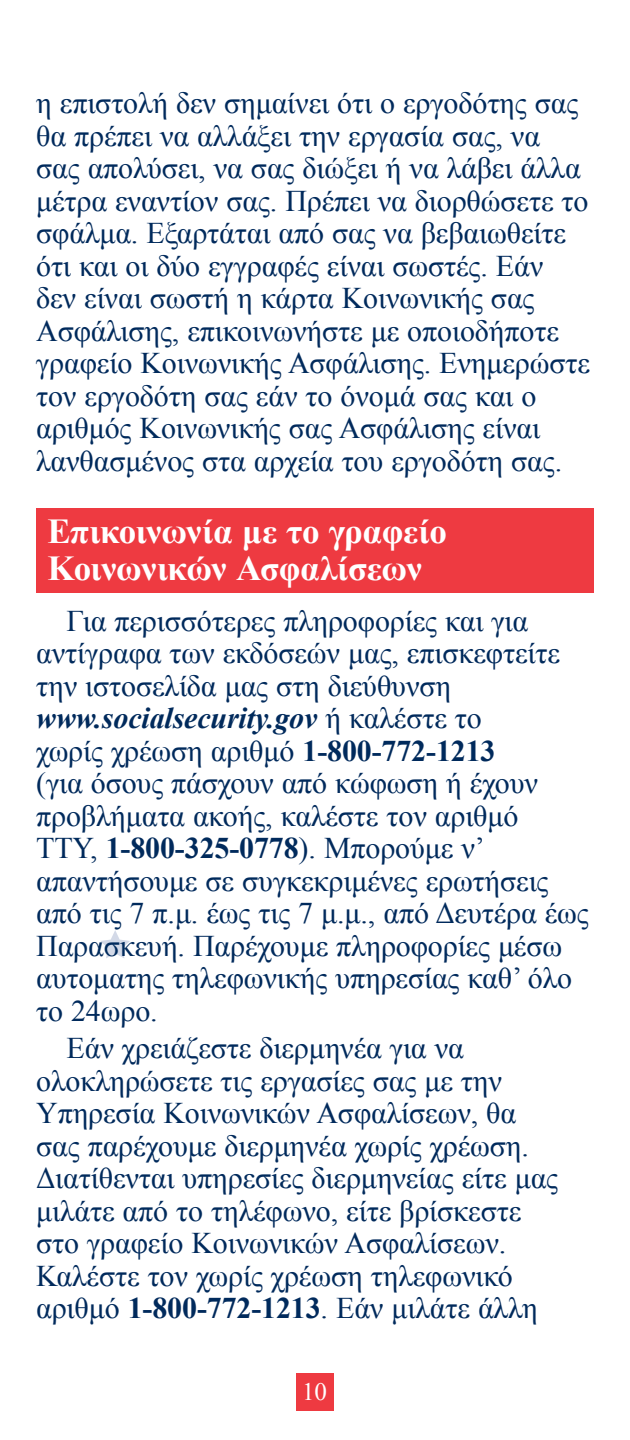
<style>
.page{position:relative;width:630px;height:1440px;background:#fff}
.page>*{position:absolute;margin:0;border:0;box-sizing:border-box;transform-origin:0 0}
.t1{font:700 35px/37.5px "Times New Roman";letter-spacing:-.01em;color:#fff}
.t2{font:30px/32.5px "Times New Roman";letter-spacing:-.005em;color:#002a5c}
.t3{font:25px "Times New Roman";color:#fff}
.s1{font-weight:700;font-style:italic}
.s2{font-weight:700}
</style>
<div class="page">
<svg style="left:101px;top:930px;width:29px;height:28px"></svg>
<div style="left:296px;top:1373px;width:38px;height:38px;background:#ee3a41"></div>
<div style="left:36px;top:508px;width:558px;height:85px;background:#ee3a41"></div>
<p class="t2" style="left:36px;top:87px;width:555px">η επιστολή δεν σημαίνει ότι ο εργοδότης σας θα πρέπει να αλλάξει την εργασία σας, να σας απολύσει, να σας διώξει ή να λάβει άλλα μέτρα εναντίον σας. Πρέπει να διορθώσετε το σφάλμα. Εξαρτάται από σας να βεβαιωθείτε ότι και οι δύο εγγραφές είναι σωστές. Εάν δεν είναι σωστή η κάρτα Κοινωνικής σας Ασφάλισης, επικοινωνήστε με οποιοδήποτε γραφείο Κοινωνικής Ασφάλισης. Ενημερώστε τον εργοδότη σας εάν το όνομά σας και ο αριθμός Κοινωνικής σας Ασφάλισης είναι λανθασμένος στα αρχεία του εργοδότη σας.</p>
<p class="t1" style="left:47px;top:511px;width:401px">Επικοινωνία με το γραφείο<br>Κοινωνικών Ασφαλίσεων</p>
<p class="t2" style="left:36px;top:604px;width:554px;text-indent:30px">Για περισσότερες πληροφορίες και για αντίγραφα των εκδόσεών μας, επισκεφτείτε την ιστοσελίδα μας στη διεύθυνση <span class="s1">www.socialsecurity.gov</span> ή καλέστε το<br>χωρίς χρέωση αριθμό <span class="s2">1-800-772-1213<br></span>(για όσους πάσχουν από κώφωση ή έχουν προβλήματα ακοής, καλέστε τον αριθμό<br>TTY, <span class="s2">1-800-325-0778</span>). Μπορούμε ν’ απαντήσουμε σε συγκεκριμένες ερωτήσεις από τις 7 π.μ. έως τις 7 μ.μ., από Δευτέρα έως Παρασκευή. Παρέχουμε πληροφορίες μέσω αυτοματης τηλεφωνικής υπηρεσίας καθ’ όλο το 24ωρο.</p>
<p class="t2" style="left:36px;top:1032px;width:524px;text-indent:30px">Εάν χρειάζεστε διερμηνέα για να ολοκληρώσετε τις εργασίες σας με την Υπηρεσία Κοινωνικών Ασφαλίσεων, θα σας παρέχουμε διερμηνέα χωρίς χρέωση.<br>Διατίθενται υπηρεσίες διερμηνείας είτε μας μιλάτε από το τηλέφωνο, είτε βρίσκεστε στο γραφείο Κοινωνικών Ασφαλίσεων.<br>Καλέστε τον χωρίς χρέωση τηλεφωνικό αριθμό <span class="s2">1-800-772-1213</span>. Εάν μιλάτε άλλη</p>
<p class="t3" style="left:302px;top:1375px;width:27px">10</p>
</div>
